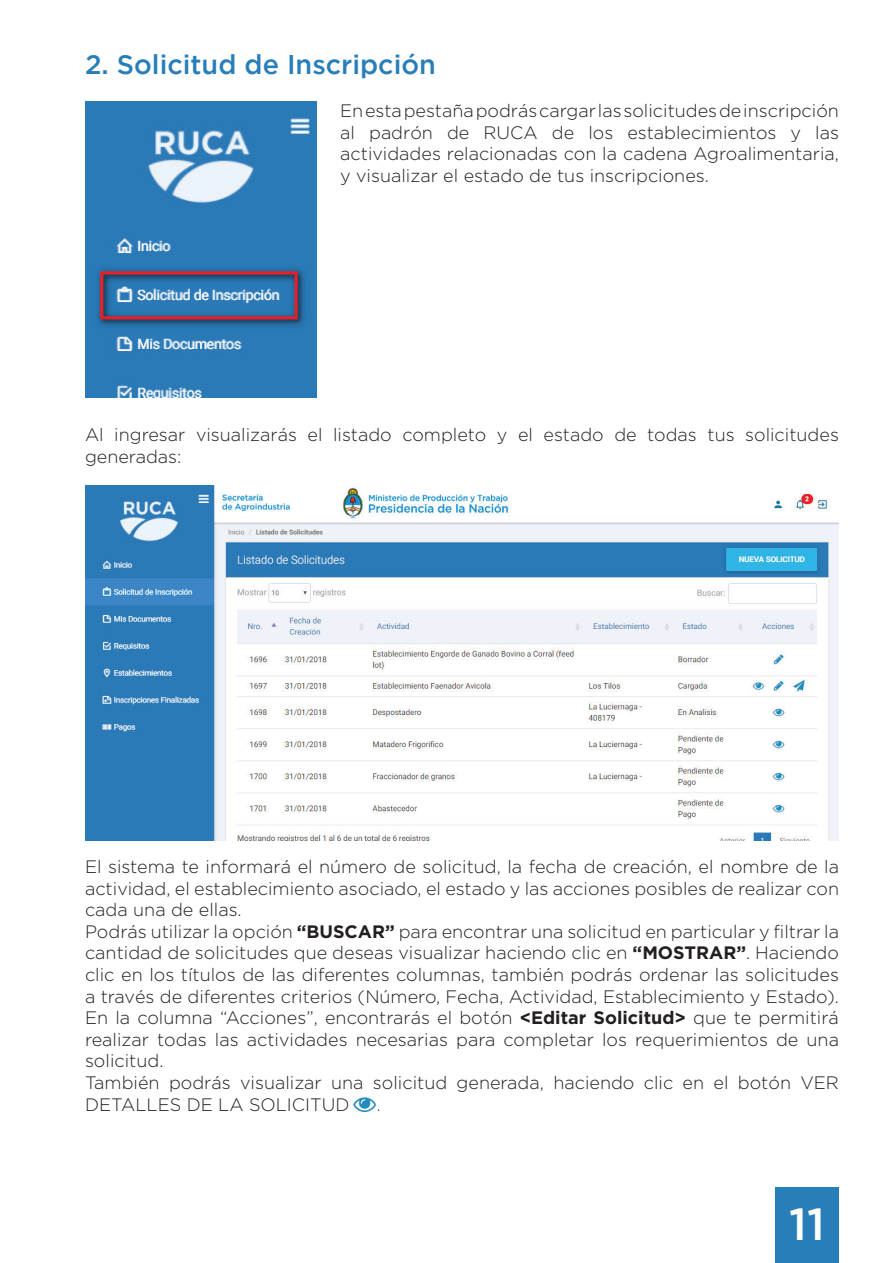
<style>
.page{position:relative;width:893px;height:1263px;background:#fff}
.page>*{position:absolute;margin:0;border:0;box-sizing:border-box;transform-origin:0 0}
.t1{font:500 45px "Gotham";color:#fff}
.t2{font:500 27px "Gotham";color:#287eb9}
.t3{font:300 18px/21.6px "Gotham";color:#231f20}
.s1{font-weight:700}
</style>
<div class="page">
<div style="left:776px;top:1187px;width:63px;height:76px;background:#287eb9"></div>
<img style="left:85px;top:101px;width:231px;height:297px">
<img style="left:85px;top:485px;width:754px;height:356px">
<img style="left:353px;top:1097px;width:24px;height:15px">
<h2 class="t2" style="left:85px;top:49px;width:352px">2. Solicitud de Inscripción</h2>
<p class="t3" style="left:340px;top:100px;width:500px;text-align:justify">En esta pestaña podrás cargar las solicitudes de inscripción al padrón de RUCA de los establecimientos y las actividades relacionadas con la cadena Agroalimentaria, y visualizar el estado de tus inscripciones.</p>
<p class="t3" style="left:85px;top:424px;width:755px">Al ingresar visualizarás el listado completo y el estado de todas tus solicitudes generadas:</p>
<p class="t3" style="left:85px;top:856px;width:755px">El sistema te informará el número de solicitud, la fecha de creación, el nombre de la actividad, el establecimiento asociado, el estado y las acciones posibles de realizar con cada una de ellas.<br>Podrás utilizar la opción <span class="s1">“BUSCAR”</span> para encontrar una solicitud en particular y filtrar la cantidad de solicitudes que deseas visualizar haciendo clic en <span class="s1">“MOSTRAR”</span>. Haciendo clic en los títulos de las diferentes columnas, también podrás ordenar las solicitudes a través de diferentes criterios (Número, Fecha, Actividad, Establecimiento y Estado).<br>En la columna “Acciones”, encontrarás el botón <span class="s1">&lt;Editar Solicitud&gt;</span> que te permitirá realizar todas las actividades necesarias para completar los requerimientos de una solicitud.<br>También podrás visualizar una solicitud generada, haciendo clic en el botón VER DETALLES DE LA SOLICITUD</p>
<p class="t3" style="left:377px;top:1093px;width:6px">.</p>
<h1 class="t1" style="left:789px;top:1198px;width:37px">11</h1>
</div>
